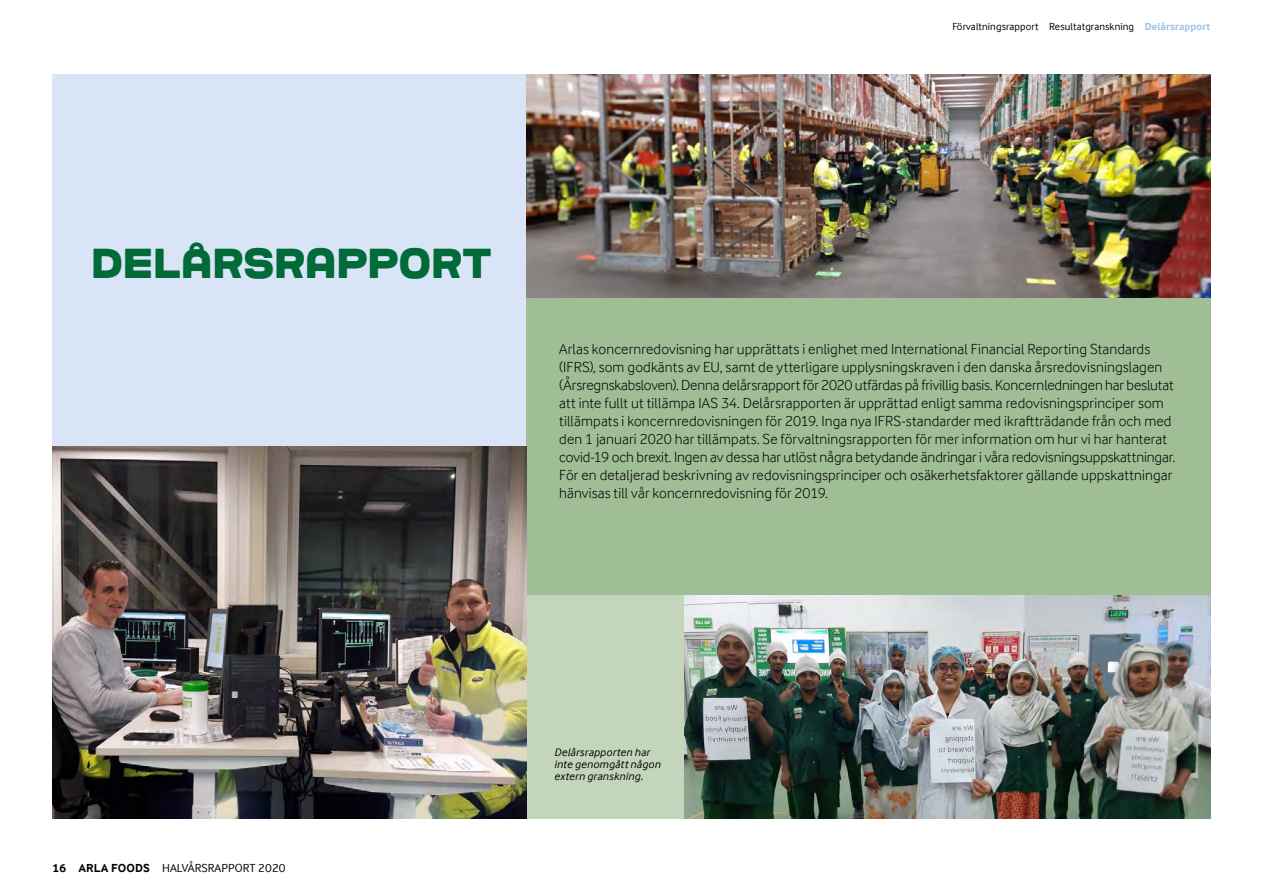
<style>
.page{position:relative;width:1263px;height:893px;background:#fff}
.page>*{position:absolute;margin:0;border:0;box-sizing:border-box;transform-origin:0 0}
.t1{font:42px "ARLASTRONG";letter-spacing:-.01em;color:#006a39}
.t2{font:300 15px/18px "Arla Inter Face";letter-spacing:.01em;color:#000}
.t3{font:12px "Arla Inter Face";letter-spacing:.01em;color:#000}
.t4{font:italic 11.25px/12px "Arla Inter Face";letter-spacing:.02em;color:#000}
.t5{font:10.5px "Arla Inter Face";letter-spacing:.01em;color:#000}
.s1{font-weight:700;color:#99c0e7}
.s2{font-weight:700}
</style>
<div class="page">
<div style="left:526px;top:298px;width:684px;height:297px;background:#9fbe95"></div>
<div style="left:53px;top:74px;width:473px;height:372px;background:#d9e5f6"></div>
<div style="left:526px;top:595px;width:158px;height:224px;background:#c3d5bb"></div>
<img style="left:684px;top:595px;width:526px;height:224px">
<img style="left:53px;top:446px;width:473px;height:373px">
<img style="left:526px;top:74px;width:684px;height:224px">
<p class="t5" style="left:952px;top:20px;width:259px">Förvaltningsrapport Resultatgranskning <span class="s1">Delårsrapport</span></p>
<h1 class="t1" style="left:91px;top:243px;width:30px">DEL</h1>
<h1 class="t1" style="left:181px;top:243px;width:313px">ÅRSRAPPOR T</h1>
<p class="t2" style="left:559px;top:340px;width:617px">Arlas koncernredovisning har upprättats i enlighet med International Financial Reporting Standards (IFRS), som godkänts av EU, samt de ytterligare upplysningskraven i den danska årsredovisningslagen (Årsregnskabsloven). Denna delårsrapport för 2020 utfärdas på frivillig basis. Koncernledningen har beslutat att inte fullt ut tillämpa IAS 34. Delårsrapporten är upprättad enligt samma redovisningsprinciper som tillämpats i koncernredovisningen för 2019. Inga nya IFRS-standarder med ikraftträdande från och med den 1 januari 2020 har tillämpats. Se förvaltningsrapporten för mer information om hur vi har hanterat covid-19 och brexit. Ingen av dessa har utlöst några betydande ändringar i våra redovisningsuppskattningar.<br>För en detaljerad beskrivning av redovisningsprinciper och osäkerhetsfaktorer gällande uppskattningar hänvisas till vår koncernredovisning för 2019.</p>
<p class="t3" style="left:53px;top:861px;width:234px"><span class="s2">16 ARLA FOODS</span> HALVÅRSRAPPORT 2020</p>
<p class="t4" style="left:554px;top:746px;width:108px">Delårsrapporten har inte genomgått någon extern granskning.</p>
</div>
